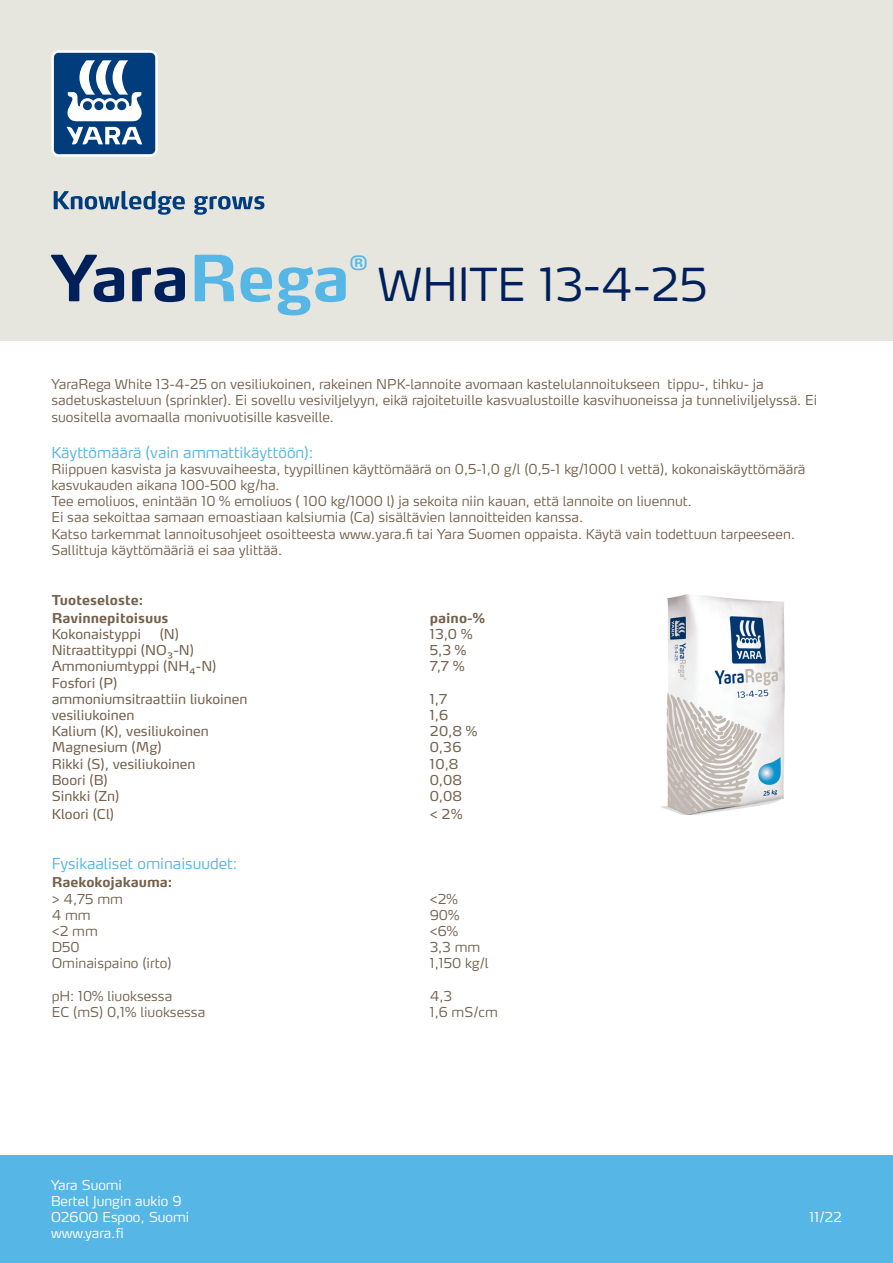
<style>
.page{position:relative;width:893px;height:1263px;background:#fff}
.page>*{position:absolute;margin:0;border:0;box-sizing:border-box;transform-origin:0 0}
.t1{font:700 63px "Yara Max LF";color:#00205b}
.t2{font:300 45px "Yara Max LF";color:#00205b}
.t3{font:700 19.5px "Yara Max LF";color:#56b7e7}
.t4{font:300 15px "Max OT";color:#54b4e5}
.t5{font:300 13.5px/16.2px "Max OT";color:#75614d}
.t6{font:13.5px "Max OT";color:#75614d}
.t7{font:300 13.5px "Yara Max LF";color:#fff}
.t8{font:700 13.5px "Max OT";color:#75614d}
.t9{font:300 13.5px "Max OT";color:#fff}
.s1{color:#56b7e7}
</style>
<div class="page">
<div style="left:0;top:0;width:893px;height:340px;background:#e7e6de"></div>
<svg style="left:54px;top:191px;width:210px;height:24px"></svg>
<svg style="left:51px;top:50px;width:107px;height:107px"></svg>
<img style="left:661px;top:594px;width:124px;height:220px">
<div style="left:0;top:1156px;width:893px;height:107px;background:#56b7e7"></div>
<p class="t1" style="left:51px;top:239px;width:300px">Yara<span class="s1">Rega</span></p>
<p class="t3" style="left:350px;top:250px;width:20px">®</p>
<p class="t2" style="left:378px;top:257px;width:332px">WHITE 13-4-25</p>
<p class="t5" style="left:51px;top:376px;width:767px">YaraRega White 13-4-25 on vesiliukoinen, rakeinen NPK-lannoite avomaan kastelulannoitukseen tippu-, tihku- ja sadetuskasteluun (sprinkler). Ei sovellu vesiviljelyyn, eikä rajoitetuille kasvualustoille kasvihuoneissa ja tunneliviljelyssä. Ei suositella avomaalla monivuotisille kasveille.</p>
<p class="t4" style="left:51px;top:442px;width:263px">Käyttömäärä (vain ammattikäyttöön):</p>
<p class="t5" style="left:51px;top:460px;width:755px">Riippuen kasvista ja kasvuvaiheesta, tyypillinen käyttömäärä on 0,5-1,0 g/l (0,5-1 kg/1000 l vettä), kokonaiskäyttömäärä kasvukauden aikana 100-500 kg/ha.</p>
<p class="t5" style="left:51px;top:493px;width:642px">Tee emoliuos, enintään 10 % emoliuos ( 100 kg/1000 l) ja sekoita niin kauan, että lannoite on liuennut.</p>
<p class="t5" style="left:51px;top:509px;width:533px">Ei saa sekoittaa samaan emoastiaan kalsiumia (Ca) sisältävien lannoitteiden kanssa.</p>
<p class="t5" style="left:51px;top:525px;width:745px">Katso tarkemmat lannoitusohjeet osoitteesta www.yara.fi tai Yara Suomen oppaista. Käytä vain todettuun tarpeeseen.<br>Sallittuja käyttömääriä ei saa ylittää.</p>
<p class="t8" style="left:52px;top:591px;width:93px">Tuoteseloste:</p>
<p class="t8" style="left:52px;top:609px;width:118px">Ravinnepitoisuus</p>
<p class="t8" style="left:430px;top:609px;width:57px">paino-%</p>
<p class="t6" style="left:52px;top:625px;width:91px">Kokonaistyppi</p>
<p class="t6" style="left:160px;top:625px;width:21px">(N)</p>
<p class="t6" style="left:430px;top:625px;width:44px">13,0 %</p>
<p class="t6" style="left:52px;top:641px;width:144px">Nitraattityppi (NO₃-N)</p>
<p class="t6" style="left:430px;top:641px;width:38px">5,3 %</p>
<p class="t6" style="left:52px;top:658px;width:166px">Ammoniumtyppi (NH₄-N)</p>
<p class="t6" style="left:430px;top:658px;width:36px">7,7 %</p>
<p class="t6" style="left:52px;top:674px;width:67px">Fosfori (P)</p>
<p class="t6" style="left:52px;top:690px;width:197px">ammoniumsitraattiin liukoinen</p>
<p class="t6" style="left:430px;top:690px;width:19px">1,7</p>
<p class="t6" style="left:52px;top:706px;width:84px">vesiliukoinen</p>
<p class="t6" style="left:430px;top:706px;width:20px">1,6</p>
<p class="t6" style="left:52px;top:722px;width:159px">Kalium (K), vesiliukoinen</p>
<p class="t6" style="left:430px;top:722px;width:49px">20,8 %</p>
<p class="t6" style="left:52px;top:739px;width:111px">Magnesium (Mg)</p>
<p class="t6" style="left:430px;top:739px;width:33px">0,36</p>
<p class="t6" style="left:52px;top:755px;width:145px">Rikki (S), vesiliukoinen</p>
<p class="t6" style="left:430px;top:755px;width:30px">10,8</p>
<p class="t6" style="left:52px;top:771px;width:58px">Boori (B)</p>
<p class="t6" style="left:430px;top:771px;width:34px">0,08</p>
<p class="t6" style="left:52px;top:787px;width:69px">Sinkki (Zn)</p>
<p class="t6" style="left:430px;top:787px;width:34px">0,08</p>
<p class="t6" style="left:52px;top:805px;width:64px">Kloori (Cl)</p>
<p class="t6" style="left:430px;top:805px;width:34px">&lt; 2%</p>
<p class="t4" style="left:52px;top:854px;width:187px">Fysikaaliset ominaisuudet:</p>
<p class="t8" style="left:52px;top:873px;width:122px">Raekokojakauma:</p>
<p class="t5" style="left:52px;top:890px;width:73px">&gt; 4,75 mm</p>
<p class="t5" style="left:430px;top:890px;width:30px">&lt;2%</p>
<p class="t5" style="left:52px;top:907px;width:40px">4 mm</p>
<p class="t5" style="left:430px;top:907px;width:31px">90%</p>
<p class="t5" style="left:52px;top:923px;width:48px">&lt;2 mm</p>
<p class="t5" style="left:430px;top:923px;width:30px">&lt;6%</p>
<p class="t5" style="left:52px;top:939px;width:30px">D50</p>
<p class="t5" style="left:430px;top:939px;width:52px">3,3 mm</p>
<p class="t5" style="left:52px;top:955px;width:121px">Ominaispaino (irto)</p>
<p class="t5" style="left:430px;top:955px;width:60px">1,150 kg/l</p>
<p class="t5" style="left:52px;top:988px;width:122px">pH: 10% liuoksessa</p>
<p class="t5" style="left:430px;top:988px;width:24px">4,3</p>
<p class="t5" style="left:52px;top:1004px;width:155px">EC (mS) 0,1% liuoksessa</p>
<p class="t5" style="left:430px;top:1004px;width:70px">1,6 mS/cm</p>
<p class="t7" style="left:51px;top:1176px;width:72px">Yara Suomi</p>
<p class="t7" style="left:51px;top:1192px;width:132px">Bertel Jungin aukio 9</p>
<p class="t7" style="left:51px;top:1208px;width:140px">02600 Espoo, Suomi</p>
<p class="t7" style="left:51px;top:1225px;width:74px">www.yara.fi</p>
<p class="t9" style="left:809px;top:1208px;width:34px">11/22</p>
</div>
